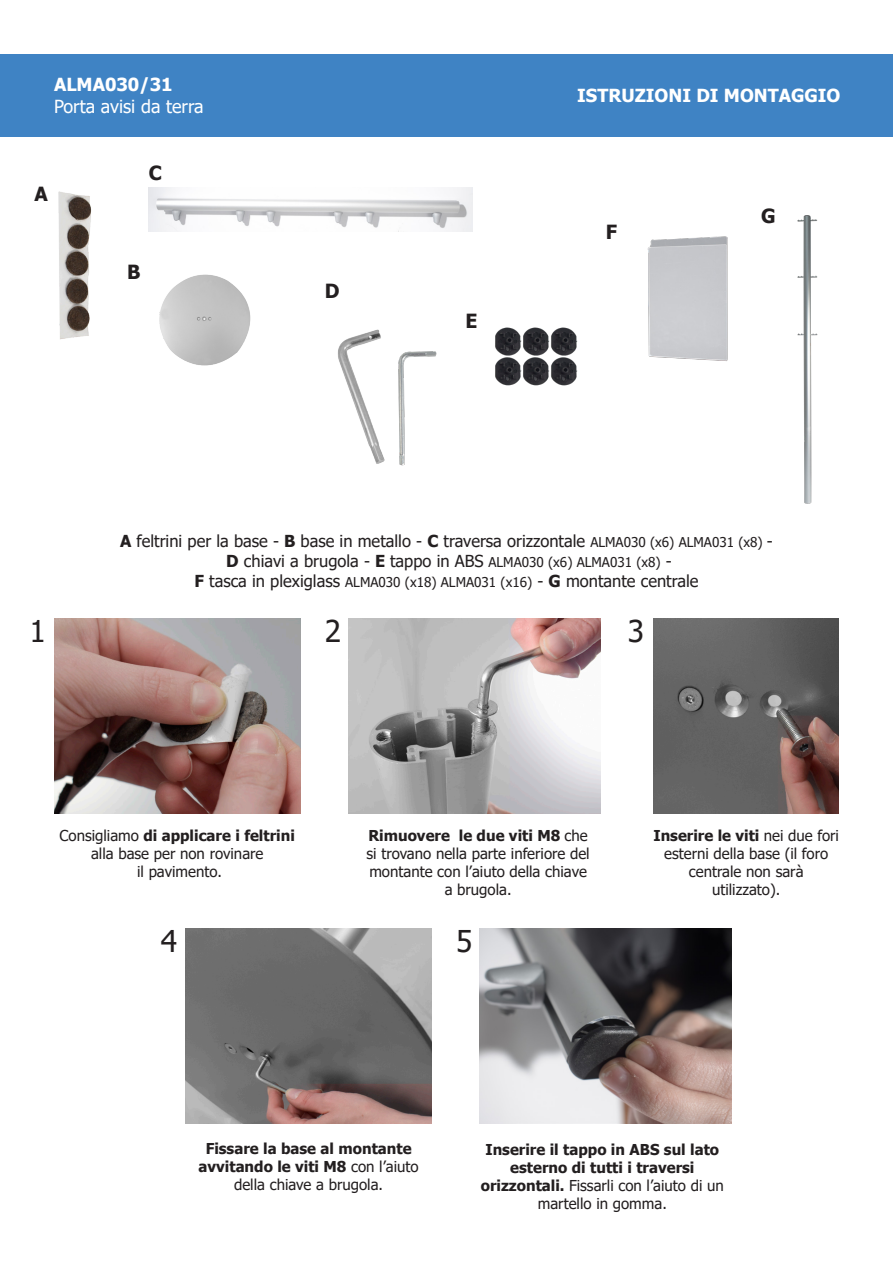
<style>
.page{position:relative;width:893px;height:1263px;background:#fff}
.page>*{position:absolute;margin:0;border:0;box-sizing:border-box;transform-origin:0 0}
.t1{font:30px "Tahoma";color:#231f20}
.t2{font:700 19.5px "Tahoma";color:#231f20}
.t3{font:18px "Tahoma";color:#fff}
.t4{font:700 18px "Tahoma";color:#fff}
.t5{font:16.5px "Tahoma";color:#231f20}
.t6{font:15px/18px "Tahoma";color:#231f20;text-align:center}
.t7{font:700 15px/18px "Tahoma";color:#231f20;text-align:center}
.s1{font-weight:700}
.s2{font-size:13.5px}
</style>
<div class="page">
<div style="left:0;top:54px;width:893px;height:82px;background:#3f83c4"></div>
<img style="left:479px;top:929px;width:252px;height:195px">
<img style="left:186px;top:929px;width:245px;height:195px">
<img style="left:149px;top:188px;width:323px;height:44px">
<img style="left:58px;top:191px;width:33px;height:149px">
<img style="left:159px;top:274px;width:92px;height:92px">
<img style="left:647px;top:236px;width:81px;height:125px">
<img style="left:398px;top:351px;width:39px;height:115px">
<img style="left:338px;top:329px;width:47px;height:135px">
<img style="left:495px;top:327px;width:83px;height:59px">
<img style="left:797px;top:215px;width:21px;height:289px">
<img style="left:348px;top:619px;width:253px;height:194px">
<img style="left:653px;top:619px;width:186px;height:194px">
<img style="left:54px;top:619px;width:246px;height:194px">
<p class="t4" style="left:54px;top:72px;width:120px">ALMA030/31</p>
<p class="t3" style="left:54px;top:94px;width:151px">Porta avisi da terra</p>
<p class="t4" style="left:54px;top:73px;width:78px">WHL800</p>
<p class="t3" style="left:64px;top:95px;width:170px">annelli d visori singoli</p>
<p class="t2" style="left:35px;top:180px;width:15px">A</p>
<p class="t2" style="left:149px;top:159px;width:15px">C</p>
<p class="t2" style="left:127px;top:258px;width:15px">B</p>
<p class="t2" style="left:325px;top:277px;width:16px">D</p>
<p class="t2" style="left:465px;top:307px;width:13px">E</p>
<p class="t4" style="left:577px;top:83px;width:265px">ISTRUZIONI DI MONTAGGIO</p>
<p class="t2" style="left:606px;top:218px;width:13px">F</p>
<p class="t2" style="left:761px;top:203px;width:16px">G</p>
<p class="t5" style="left:120px;top:530px;width:654px"><span class="s1">A</span> feltrini per la base - <span class="s1">B</span> base in metallo - <span class="s1">C</span> traversa orizzontale <span class="s2">ALMA030 (x6) ALMA031 (x8)</span> -</p>
<p class="t5" style="left:226px;top:550px;width:447px"><span class="s1">D</span> chiavi a brugola - <span class="s1">E</span> tappo in ABS <span class="s2">ALMA030 (x6) ALMA031 (x8)</span> -</p>
<p class="t5" style="left:194px;top:569px;width:506px"><span class="s1">F</span> tasca in plexiglass <span class="s2">ALMA030 (x18) ALMA031 (x16)</span> - <span class="s1">G</span> montante centrale</p>
<p class="t1" style="left:29px;top:611px;width:18px">1</p>
<p class="t1" style="left:325px;top:611px;width:18px">2</p>
<p class="t1" style="left:628px;top:611px;width:18px">3</p>
<p class="t6" style="left:60px;top:827px;width:237px">Consigliamo <span class="s1">di applicare i feltrini </span>alla base per non rovinare</p>
<p class="t6" style="left:137px;top:863px;width:86px">il pavimento.</p>
<p class="t6" style="left:366px;top:827px;width:225px;text-align:left"><span class="s1">Rimuovere le due viti M8</span> che si trovano nella parte inferiore del montante con l’aiuto della chiave</p>
<p class="t6" style="left:445px;top:881px;width:68px">a brugola.</p>
<p class="t1" style="left:161px;top:921px;width:18px">4</p>
<p class="t1" style="left:456px;top:921px;width:18px">5</p>
<p class="t6" style="left:653px;top:827px;width:187px"><span class="s1">Inserire le viti</span> nei due fori esterni della base (il foro centrale non sarà</p>
<p class="t6" style="left:712px;top:881px;width:70px">utilizzato).</p>
<p class="t7" style="left:206px;top:1140px;width:207px">Fissare la base al montante</p>
<p class="t6" style="left:199px;top:1158px;width:222px"><span class="s1">avvitando le viti M8</span> con l’aiuto della chiave a brugola.</p>
<p class="t7" style="left:485px;top:1141px;width:235px">Inserire il tappo in ABS sul lato esterno di tutti i traversi</p>
<p class="t6" style="left:481px;top:1177px;width:245px"><span class="s1">orizzontali.</span> Fissarli con l’aiuto di un martello in gomma.</p>
</div>
